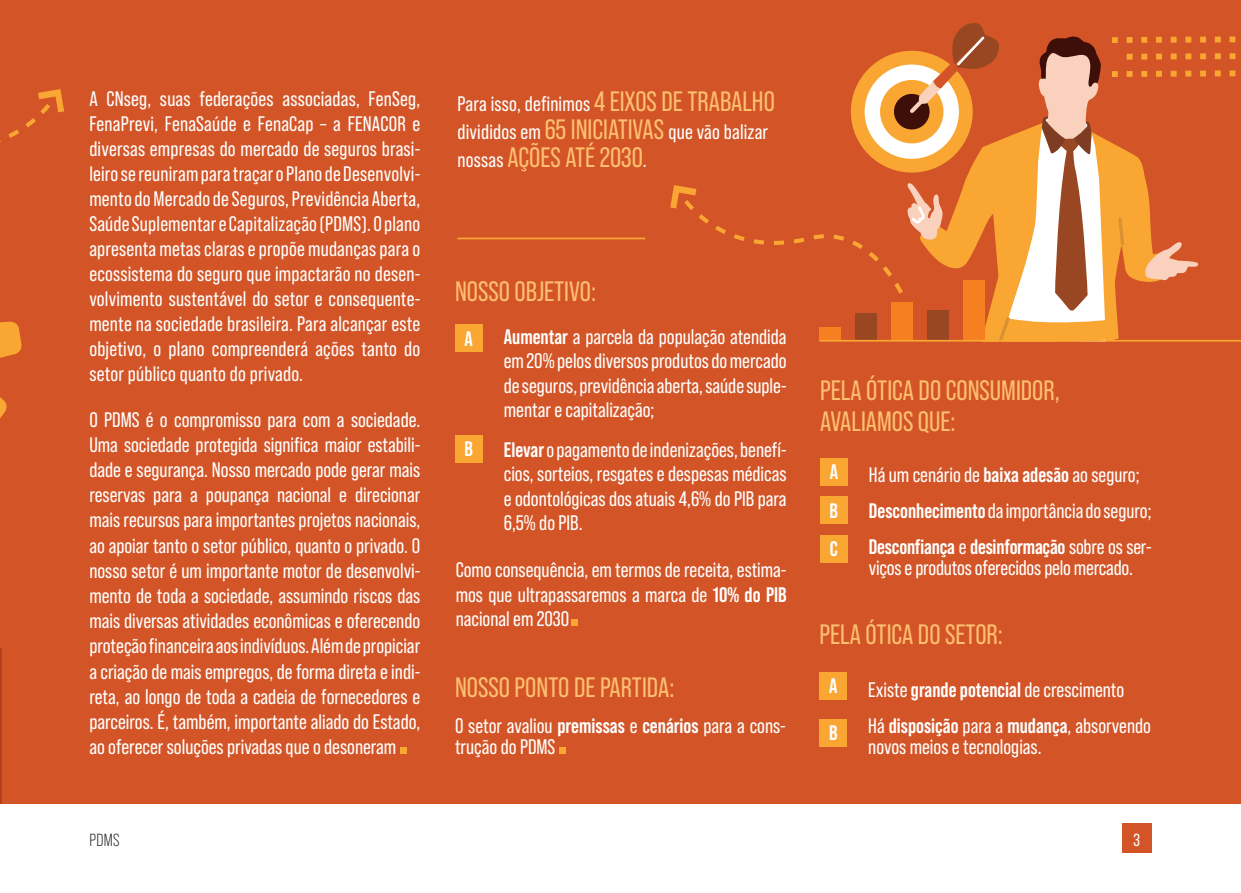
<style>
.page{position:relative;width:1241px;height:893px;background:#fff}
.page>*{position:absolute;margin:0;border:0;box-sizing:border-box;transform-origin:0 0}
.t1{font:28px/31.5px "Bebas Neue Pro";color:#fdbf70}
.t2{font:21px/25.2px "Bebas Neue Pro";color:#fff;text-align:justify}
.t3{font:700 21px/38.9px "Bebas Neue Pro";color:#fff}
.t4{font:17.5px "Bebas Neue Pro";color:#231f20}
.t5{font:17.5px "Bebas Neue Pro";color:#fff}
.s1{font-size:28px;color:#fdbf70}
.s2{font-size:21px;color:#fff}
.s3{font-weight:700}
</style>
<div class="page">
<div style="left:1121px;top:823px;width:30px;height:30px;background:#d35527"></div>
<div style="left:0;top:0;width:1240px;height:804px;background:#d35527"></div>
<svg style="left:0;top:89px;width:64px;height:53px"></svg>
<svg style="left:0;top:321px;width:22px;height:483px"></svg>
<svg style="left:400px;top:748px;width:6px;height:6px"></svg>
<div style="left:558px;top:747px;width:7px;height:7px;background:#faa633"></div>
<div style="left:455px;top:325px;width:27px;height:27px;background:#faa633"></div>
<div style="left:820px;top:458px;width:27px;height:27px;background:#faa633"></div>
<div style="left:819px;top:672px;width:27px;height:27px;background:#faa633"></div>
<div style="left:455px;top:435px;width:27px;height:28px;background:#faa633"></div>
<div style="left:820px;top:496px;width:27px;height:28px;background:#faa633"></div>
<div style="left:820px;top:535px;width:27px;height:28px;background:#faa633"></div>
<div style="left:819px;top:719px;width:27px;height:28px;background:#faa633"></div>
<hr style="left:457px;top:238px;width:188px;height:1px;background:#faa633">
<svg style="left:1214px;top:37px;width:6px;height:5px"></svg>
<svg style="left:1229px;top:36px;width:6px;height:6px"></svg>
<svg style="left:1214px;top:71px;width:6px;height:5px"></svg>
<svg style="left:1229px;top:70px;width:6px;height:6px"></svg>
<svg style="left:670px;top:23px;width:535px;height:317px"></svg>
<svg style="left:1215px;top:53px;width:5px;height:6px"></svg>
<svg style="left:1229px;top:53px;width:6px;height:6px"></svg>
<div style="left:819px;top:328px;width:22px;height:13px;background:#f57f21"></div>
<div style="left:855px;top:313px;width:22px;height:28px;background:#994623"></div>
<div style="left:891px;top:302px;width:21px;height:39px;background:#f57f21"></div>
<div style="left:927px;top:310px;width:21px;height:31px;background:#994623"></div>
<div style="left:962px;top:280px;width:22px;height:61px;background:#f57f21"></div>
<hr style="left:819px;top:340px;width:421px;height:2px;background:#faa633">
<svg style="left:571px;top:620px;width:6px;height:6px"></svg>
<p class="t2" style="left:89px;top:86px;width:332px">A CNseg, suas federações associadas, FenSeg, FenaPrevi, FenaSaúde e FenaCap – a FENACOR e diversas empresas do mercado de seguros brasi&shy;leiro se reuniram para traçar o Plano de Desenvolvi&shy;mento do Mercado de Seguros, Previdência Aberta, Saúde Suplementar e Capitalização (PDMS). O plano apresenta metas claras e propõe mudanças para o ecossistema do seguro que impactarão no desen&shy;volvimento sustentável do setor e consequente&shy;mente na sociedade brasileira. Para alcançar este objetivo, o plano compreenderá ações tanto do setor público quanto do privado.</p>
<p class="t2" style="left:89px;top:406px;width:332px">O PDMS é o compromisso para com a sociedade.<br>Uma sociedade protegida significa maior estabili&shy;dade e segurança. Nosso mercado pode gerar mais reservas para a poupança nacional e direcionar mais recursos para importantes projetos nacionais, ao apoiar tanto o setor público, quanto o privado. O nosso setor é um importante motor de desenvolvi&shy;mento de toda a sociedade, assumindo riscos das mais diversas atividades econômicas e oferecendo proteção financeira aos indivíduos. Além de propiciar a criação de mais empregos, de forma direta e indi&shy;reta, ao longo de toda a cadeia de fornecedores e parceiros. É, também, importante aliado do Estado, ao oferecer soluções privadas que o desoneram</p>
<p class="t2" style="left:457px;top:90px;width:319px;line-height:28px">Para isso, definimos <span class="s1">4 EIXOS DE TRABALHO </span>divididos em <span class="s1">65 INICIATIVAS</span> que vão balizar</p>
<h1 class="t1" style="left:457px;top:142px;width:191px"><span class="s2">nossas</span> AÇÕES ATÉ 2030<span class="s2">.</span></h1>
<h1 class="t1" style="left:455px;top:276px;width:143px">NOSSO OBJETIVO:</h1>
<p class="t3" style="left:464px;top:319px;width:10px">A</p>
<p class="t3" style="left:464px;top:429px;width:10px">B</p>
<p class="t2" style="left:504px;top:324px;width:284px;line-height:24.5px"><span class="s3">Aumentar</span> a parcela da população atendida em 20% pelos diversos produtos do mercado de seguros, previdência aberta, saúde suple&shy;mentar e capitalização;</p>
<p class="t2" style="left:504px;top:437px;width:284px;line-height:24.5px"><span class="s3">Elevar</span> o pagamento de indenizações, benefí&shy;cios, sorteios, resgates e despesas médicas e odontológicas dos atuais 4,6% do PIB para 6,5% do PIB.</p>
<p class="t2" style="left:455px;top:557px;width:332px;line-height:24.5px">Como consequência, em termos de receita, estima&shy;mos que ultrapassaremos a marca de <span class="s3">10% do PIB </span>nacional em 2030</p>
<h1 class="t1" style="left:455px;top:671px;width:221px">NOSSO PONTO DE PARTIDA:</h1>
<p class="t2" style="left:455px;top:715px;width:332px;line-height:21px">O setor avaliou <span class="s3">premissas</span> e <span class="s3">cenários</span> para a cons&shy;trução do PDMS</p>
<h1 class="t1" style="left:820px;top:374px;width:241px">PELA ÓTICA DO CONSUMIDOR,<br>AVALIAMOS QUE:</h1>
<p class="t3" style="left:829px;top:452px;width:10px">A</p>
<p class="t3" style="left:829px;top:491px;width:10px">B<br>C</p>
<p class="t2" style="left:868px;top:457px;width:284px;line-height:35.9px;text-align:left">Há um cenário de <span class="s3">baixa adesão</span> ao seguro;<br><span class="s3">Desconhecimento</span> da importância do seguro;<br><span class="s3">Desconfiança</span> e <span class="s3">desinformação</span> sobre os ser-</p>
<p class="t2" style="left:868px;top:555px;width:265px">viços e produtos oferecidos pelo mercado.</p>
<h1 class="t1" style="left:819px;top:618px;width:185px">PELA ÓTICA DO SETOR:</h1>
<p class="t3" style="left:828px;top:666px;width:10px">A</p>
<p class="t3" style="left:828px;top:713px;width:10px">B</p>
<p class="t2" style="left:868px;top:672px;width:284px;line-height:35.9px">Existe <span class="s3">grande potencial</span> de crescimento<br>Há <span class="s3">disposição</span> para a <span class="s3">mudança</span>, absorvendo</p>
<p class="t2" style="left:868px;top:734px;width:175px">novos meios e tecnologias.</p>
<p class="t4" style="left:89px;top:830px;width:32px">PDMS</p>
<p class="t5" style="left:1133px;top:829px;width:8px">3</p>
</div>
